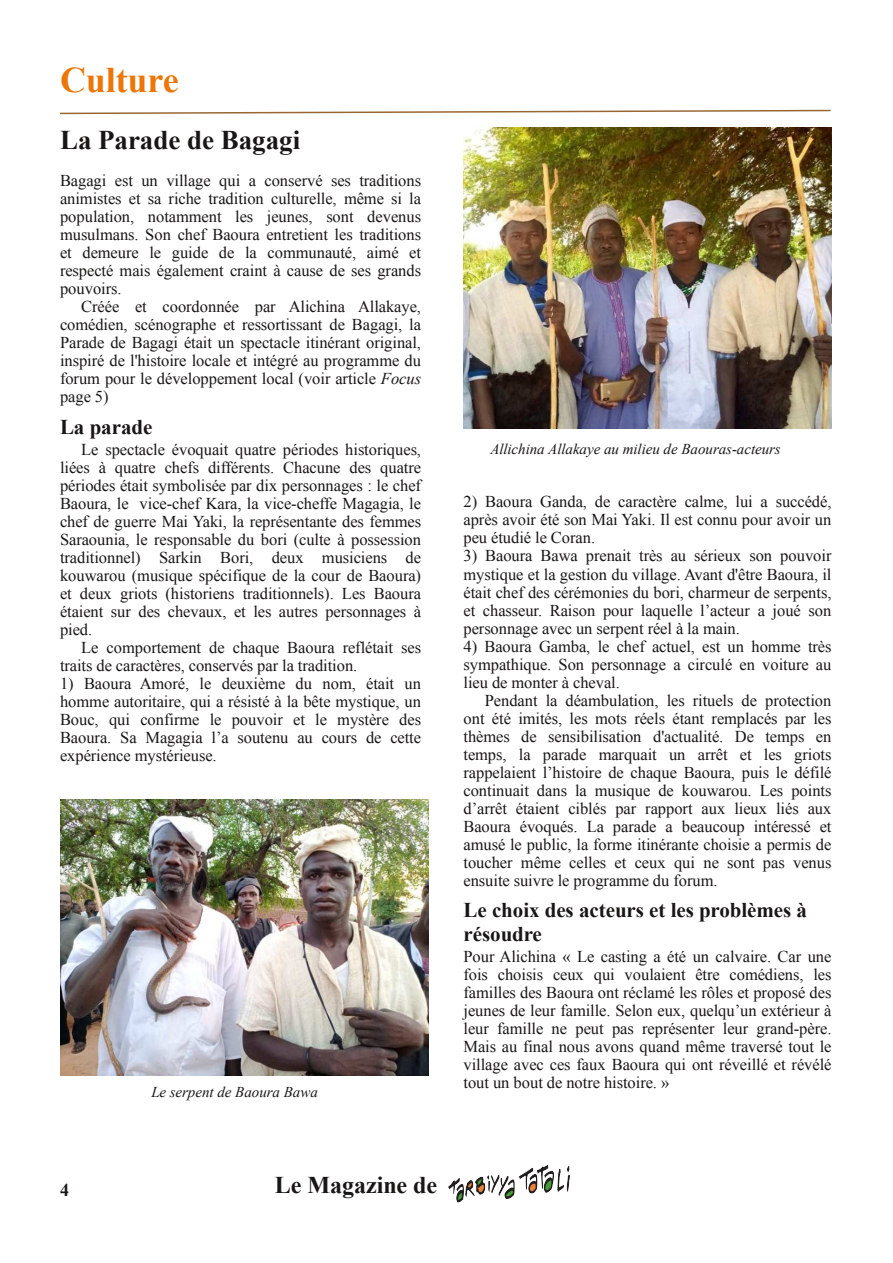
<style>
.page{position:relative;width:893px;height:1263px;background:#fff}
.page>*{position:absolute;margin:0;border:0;box-sizing:border-box;transform-origin:0 0}
.t1{font:700 36px "Times New Roman";color:#ec7607}
.t2{font:700 27px "Times New Roman";color:#181715}
.t3{font:700 24px "Times New Roman";color:#181715}
.t4{font:700 21px/24.2px "Times New Roman";letter-spacing:-.005em;color:#181715}
.t5{font:700 18px "Times New Roman";color:#181715}
.t6{font:16.5px/18px "Times New Roman";letter-spacing:-.005em;color:#181715;text-align:justify}
.t7{font:italic 15px "Times New Roman";letter-spacing:-.005em;color:#181715}
.s1{font-style:italic}
</style>
<div class="page">
<img style="left:449px;top:1165px;width:120px;height:38px">
<img style="left:463px;top:127px;width:369px;height:301px">
<img style="left:60px;top:799px;width:369px;height:277px">
<svg style="left:60px;top:109px;width:771px;height:6px"></svg>
<h1 class="t1" style="left:60px;top:55px;width:120px">Culture</h1>
<h2 class="t2" style="left:60px;top:121px;width:242px">La Parade de Bagagi</h2>
<p class="t6" style="left:60px;top:171px;width:363px">Bagagi est un village qui a conservé ses traditions animistes et sa riche tradition culturelle, même si la population, notamment les jeunes, sont devenus musulmans. Son chef Baoura entretient les traditions et demeure le guide de la communauté, aimé et respecté mais également craint à cause de ses grands pouvoirs.</p>
<p class="t6" style="left:60px;top:297px;width:363px;text-indent:21px">Créée et coordonnée par Alichina Allakaye, comédien, scénographe et ressortissant de Bagagi, la Parade de Bagagi était un spectacle itinérant original, inspiré de l'histoire locale et intégré au programme du forum pour le développement local (voir article <span class="s1">Focus </span>page 5)</p>
<p class="t4" style="left:60px;top:414px;width:94px">La parade</p>
<p class="t6" style="left:60px;top:440px;width:363px;text-indent:21px">Le spectacle évoquait quatre périodes historiques, liées à quatre chefs différents. Chacune des quatre périodes était symbolisée par dix personnages : le chef Baoura, le vice-chef Kara, la vice-cheffe Magagia, le chef de guerre Mai Yaki, la représentante des femmes Saraounia, le responsable du bori (culte à possession traditionnel) Sarkin Bori, deux musiciens de kouwarou (musique spécifique de la cour de Baoura) et deux griots (historiens traditionnels). Les Baoura étaient sur des chevaux, et les autres personnages à pied.</p>
<p class="t6" style="left:60px;top:638px;width:363px;text-indent:21px">Le comportement de chaque Baoura reflétait ses traits de caractères, conservés par la tradition.</p>
<p class="t6" style="left:60px;top:674px;width:363px">1) Baoura Amoré, le deuxième du nom, était un homme autoritaire, qui a résisté à la bête mystique, un Bouc, qui confirme le pouvoir et le mystère des Baoura. Sa Magagia l’a soutenu au cours de cette expérience mystérieuse.</p>
<p class="t7" style="left:151px;top:1082px;width:168px">Le serpent de Baoura Bawa</p>
<p class="t7" style="left:490px;top:439px;width:292px">Allichina Allakaye au milieu de Baouras-acteurs</p>
<p class="t6" style="left:463px;top:493px;width:369px">2) Baoura Ganda, de caractère calme, lui a succédé, après avoir été son Mai Yaki. Il est connu pour avoir un peu étudié le Coran.</p>
<p class="t6" style="left:463px;top:547px;width:369px">3) Baoura Bawa prenait très au sérieux son pouvoir mystique et la gestion du village. Avant d'être Baoura, il était chef des cérémonies du bori, charmeur de serpents, et chasseur. Raison pour laquelle l’acteur a joué son personnage avec un serpent réel à la main.</p>
<p class="t6" style="left:463px;top:637px;width:369px">4) Baoura Gamba, le chef actuel, est un homme très sympathique. Son personnage a circulé en voiture au lieu de monter à cheval.</p>
<p class="t6" style="left:463px;top:691px;width:370px;text-indent:21px">Pendant la déambulation, les rituels de protection ont été imités, les mots réels étant remplacés par les thèmes de sensibilisation d'actualité. De temps en temps, la parade marquait un arrêt et les griots rappelaient l’histoire de chaque Baoura, puis le défilé continuait dans la musique de kouwarou. Les points d’arrêt étaient ciblés par rapport aux lieux liés aux Baoura évoqués. La parade a beaucoup intéressé et amusé le public, la forme itinérante choisie a permis de toucher même celles et ceux qui ne sont pas venus ensuite suivre le programme du forum.</p>
<p class="t4" style="left:463px;top:897px;width:345px">Le choix des acteurs et les problèmes à résoudre</p>
<p class="t6" style="left:463px;top:947px;width:370px">Pour Alichina « Le casting a été un calvaire. Car une fois choisis ceux qui voulaient être comédiens, les familles des Baoura ont réclamé les rôles et proposé des jeunes de leur famille. Selon eux, quelqu’un extérieur à leur famille ne peut pas représenter leur grand-père.<br>Mais au final nous avons quand même traversé tout le village avec ces faux Baoura qui ont réveillé et révélé tout un bout de notre histoire. »</p>
<p class="t5" style="left:60px;top:1178px;width:10px">4</p>
<h3 class="t3" style="left:275px;top:1168px;width:164px">Le Magazine de</h3>
</div>
